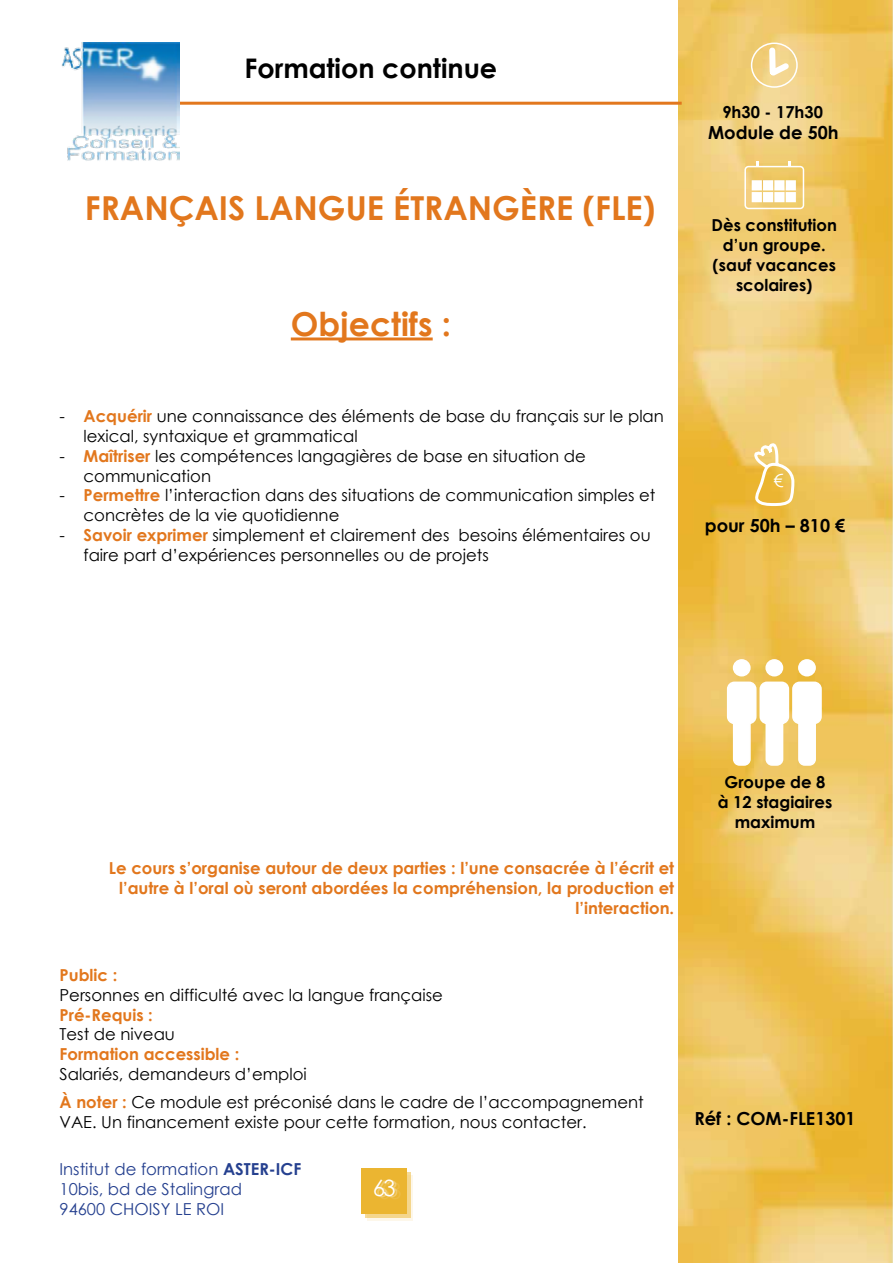
<style>
.page{position:relative;width:893px;height:1263px;background:#fff}
.page>*{position:absolute;margin:0;border:0;box-sizing:border-box;transform-origin:0 0}
.t1{font:700 33px "Century Gothic";color:#e2771d}
.t2{font:700 27px "Century Gothic";color:#000}
.t3{font:22.5px "Century Gothic";color:#fff}
.t4{font:700 18px "Century Gothic";color:#000}
.t5{font:18px "Century Gothic";color:#fff}
.t6{font:16.5px/19.8px "Century Gothic";color:#000}
.t7{font:700 16.5px/19.8px "Century Gothic";color:#e2771d;text-align:right}
.t8{font:700 16.5px/19.8px "Century Gothic";color:#000;text-align:center}
.t9{font:16.5px/19.8px "Century Gothic";color:#25408f}
.s1{font-weight:700;color:#e2771d}
.s2{font-weight:700}
</style>
<div class="page">
<img style="left:678px;top:0;width:215px;height:1263px">
<svg style="left:754px;top:444px;width:42px;height:65px"></svg>
<div style="left:744px;top:166px;width:60px;height:43px;border:2px solid #fff;border-radius:3px"></div>
<div style="left:752px;top:181px;width:9px;height:9px;background:#fff"></div>
<div style="left:752px;top:180px;width:10px;height:10px;border:2px solid #fff"></div>
<div style="left:764px;top:181px;width:8px;height:9px;background:#fff"></div>
<div style="left:763px;top:180px;width:10px;height:10px;border:2px solid #fff"></div>
<div style="left:775px;top:181px;width:9px;height:9px;background:#fff"></div>
<div style="left:774px;top:180px;width:10px;height:10px;border:2px solid #fff"></div>
<div style="left:786px;top:181px;width:9px;height:9px;background:#fff"></div>
<div style="left:786px;top:180px;width:10px;height:10px;border:2px solid #fff"></div>
<div style="left:752px;top:193px;width:9px;height:8px;background:#fff"></div>
<div style="left:752px;top:192px;width:10px;height:10px;border:2px solid #fff"></div>
<div style="left:764px;top:193px;width:8px;height:8px;background:#fff"></div>
<div style="left:775px;top:193px;width:9px;height:8px;background:#fff"></div>
<div style="left:774px;top:192px;width:10px;height:10px;border:2px solid #fff"></div>
<div style="left:786px;top:193px;width:9px;height:8px;background:#fff"></div>
<div style="left:786px;top:192px;width:10px;height:10px;border:2px solid #fff"></div>
<div style="left:733px;top:660px;width:17px;height:16px;background:#fff;border-radius:50%"></div>
<div style="left:733px;top:659px;width:18px;height:17px;border:2px solid #fff;border-radius:50%"></div>
<div style="left:766px;top:660px;width:16px;height:16px;background:#fff;border-radius:50%"></div>
<div style="left:765px;top:659px;width:18px;height:17px;border:2px solid #fff;border-radius:50%"></div>
<div style="left:799px;top:660px;width:16px;height:16px;background:#fff;border-radius:50%"></div>
<div style="left:798px;top:659px;width:18px;height:17px;border:2px solid #fff;border-radius:50%"></div>
<svg style="left:726px;top:681px;width:96px;height:85px"></svg>
<hr style="left:174px;top:102px;width:508px;height:3px;background:#e2771d">
<div style="left:751px;top:43px;width:47px;height:45px;border:2px solid #fff;border-radius:50%"></div>
<svg style="left:765px;top:44px;width:29px;height:37px"></svg>
<img style="left:61px;top:43px;width:118px;height:118px">
<div style="left:361px;top:1168px;width:46px;height:46px;background:#ebb531"></div>
<div style="left:365px;top:1172px;width:45px;height:46px;background:#ebb531"></div>
<svg style="left:368px;top:1175px;width:45px;height:45px"></svg>
<hr style="left:291px;top:337px;width:142px;height:3px;background:#e2771d">
<h2 class="t2" style="left:244px;top:48px;width:254px">Formation continue</h2>
<h1 class="t1" style="left:85px;top:183px;width:572px">FRANÇAIS LANGUE ÉTRANGÈRE (FLE)</h1>
<h1 class="t1" style="left:291px;top:299px;width:162px">Objectifs :</h1>
<p class="t6" style="left:84px;top:406px;width:582px;text-indent:-24px">- <span class="s1">Acquérir</span> une connaissance des éléments de base du français sur le plan lexical, syntaxique et grammatical</p>
<p class="t6" style="left:84px;top:446px;width:504px;text-indent:-24px">- <span class="s1">Maîtriser</span> les compétences langagières de base en situation de communication</p>
<p class="t6" style="left:84px;top:485px;width:573px;text-indent:-24px">- <span class="s1">Permettre</span> l’interaction dans des situations de communication simples et concrètes de la vie quotidienne</p>
<p class="t6" style="left:84px;top:525px;width:569px;text-indent:-24px">- <span class="s1">Savoir exprimer</span> simplement et clairement des besoins élémentaires ou faire part d’expériences personnelles ou de projets</p>
<p class="t8" style="left:722px;top:101px;width:102px">9h30 - 17h30</p>
<p class="t4" style="left:708px;top:119px;width:132px">Module de 50h</p>
<p class="t8" style="left:712px;top:215px;width:127px">Dès constitution d’un groupe. (sauf vacances scolaires)</p>
<p class="t5" style="left:773px;top:468px;width:11px">€</p>
<p class="t4" style="left:705px;top:511px;width:142px">pour 50h – 810 €</p>
<p class="t7" style="left:109px;top:857px;width:567px">Le cours s’organise autour de deux parties : l’une consacrée à l’écrit et l’autre à l’oral où seront abordées la compréhension, la production et l’interaction.</p>
<p class="t8" style="left:718px;top:772px;width:116px">Groupe de 8 à 12 stagiaires maximum</p>
<p class="t7" style="left:60px;top:964px;width:59px">Public :</p>
<p class="t6" style="left:60px;top:985px;width:385px">Personnes en difficulté avec la langue française</p>
<p class="t7" style="left:60px;top:1004px;width:95px">Pré-Requis :</p>
<p class="t6" style="left:60px;top:1024px;width:117px">Test de niveau</p>
<p class="t7" style="left:60px;top:1043px;width:181px">Formation accessible :</p>
<p class="t6" style="left:60px;top:1064px;width:249px">Salariés, demandeurs d’emploi</p>
<p class="t6" style="left:60px;top:1092px;width:586px"><span class="s1">À noter :</span> Ce module est préconisé dans le cadre de l’accompagnement<br>VAE. Un financement existe pour cette formation, nous contacter.</p>
<p class="t9" style="left:60px;top:1159px;width:243px">Institut de formation <span class="s2">ASTER-ICF<br></span>10bis, bd de Stalingrad<br>94600 CHOISY LE ROI</p>
<h3 class="t3" style="left:375px;top:1174px;width:28px">6363</h3>
<p class="t4" style="left:694px;top:1104px;width:163px">Réf : COM-FLE1301</p>
</div>
